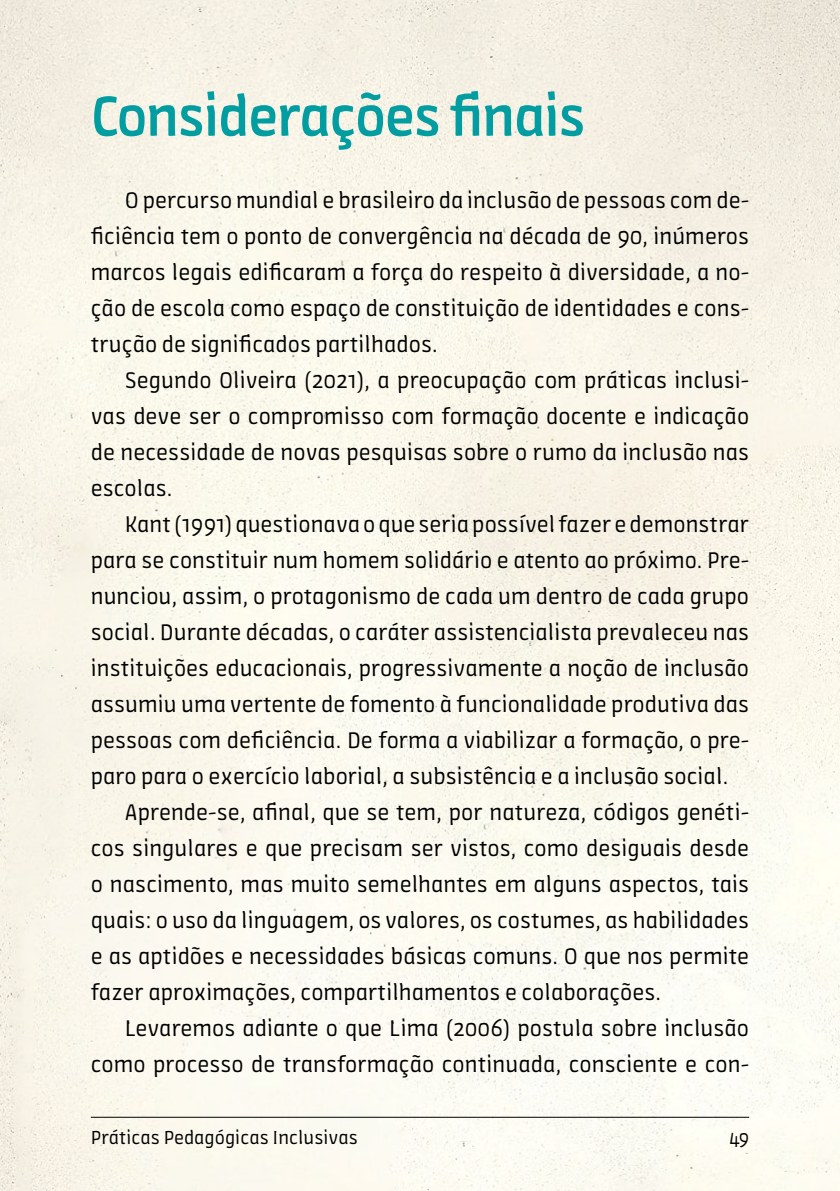
<style>
.page{position:relative;width:840px;height:1191px;background:#fff}
.page>*{position:absolute;margin:0;border:0;box-sizing:border-box;transform-origin:0 0}
.Titulo{font:500 60px "Amman Sans Pro";letter-spacing:-.02em;color:#029da1}
.Parágrafo{font:24px/36px "Amman Sans Pro";color:#000;text-align:justify}
.t1{font:20px "Amman Sans Pro";color:#000}
</style>
<div class="page">
<img style="left:0;top:0;width:839px;height:1191px">
<hr style="left:91px;top:1117px;width:657px;height:1px;background:#000">
<p class="Titulo" style="left:91px;top:76px;width:496px">Considerações finais</p>
<p class="Parágrafo" style="left:91px;top:182px;width:659px;text-indent:34px">O percurso mundial e brasileiro da inclusão de pessoas com de&shy;ficiência tem o ponto de convergência na década de 90, inúmeros marcos legais edificaram a força do respeito à diversidade, a no&shy;ção de escola como espaço de constituição de identidades e cons&shy;trução de significados partilhados.</p>
<p class="Parágrafo" style="left:91px;top:362px;width:659px;text-indent:34px">Segundo Oliveira (2021), a preocupação com práticas inclusi&shy;vas deve ser o compromisso com formação docente e indicação de necessidade de novas pesquisas sobre o rumo da inclusão nas escolas.</p>
<p class="Parágrafo" style="left:91px;top:506px;width:659px;text-indent:34px">Kant (1991) questionava o que seria possível fazer e demonstrar para se constituir num homem solidário e atento ao próximo. Pre&shy;nunciou, assim, o protagonismo de cada um dentro de cada grupo social. Durante décadas, o caráter assistencialista prevaleceu nas instituições educacionais, progressivamente a noção de inclusão assumiu uma vertente de fomento à funcionalidade produtiva das pessoas com deficiência. De forma a viabilizar a formação, o pre&shy;paro para o exercício laborial, a subsistência e a inclusão social.</p>
<p class="Parágrafo" style="left:91px;top:794px;width:659px;text-indent:34px">Aprende-se, afinal, que se tem, por natureza, códigos genéti&shy;cos singulares e que precisam ser vistos, como desiguais desde o nascimento, mas muito semelhantes em alguns aspectos, tais quais: o uso da linguagem, os valores, os costumes, as habilidades e as aptidões e necessidades básicas comuns. O que nos permite fazer aproximações, compartilhamentos e colaborações.</p>
<p class="Parágrafo" style="left:91px;top:1010px;width:659px;text-align:right">Levaremos adiante o que Lima (2006) postula sobre inclusão como processo de transformação continuada, consciente e con-</p>
<p class="t1" style="left:91px;top:1124px;width:268px">Práticas Pedagógicas Inclusivas</p>
<p class="t1" style="left:728px;top:1124px;width:22px">49</p>
</div>
